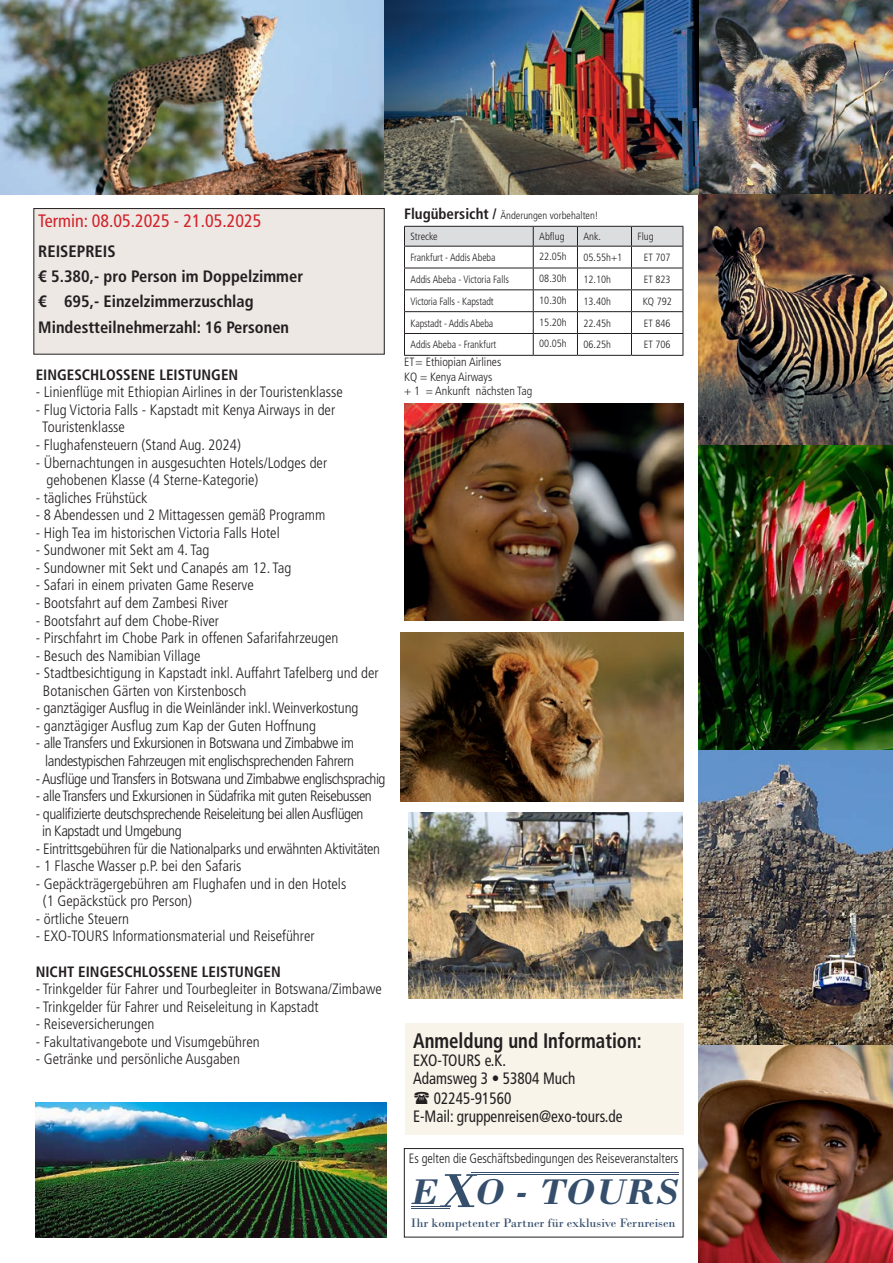
<style>
.page{position:relative;width:893px;height:1263px;background:#fff}
.page>*{position:absolute;margin:0;border:0;box-sizing:border-box;transform-origin:0 0}
.t1{font:italic 700 37.5px "Bodoni";color:#344e6c}
.t2{font:700 condensed 21px "Frutiger LT Std";color:#231f20;scale:.9 1}
.t3{font:condensed 18px "Frutiger LT Std";color:#d1232a}
.t4{font:700 condensed 16.5px/25.5px "Frutiger LT Std";color:#231f20}
.t5{font:condensed 16.5px/18px "Frutiger LT Std";color:#231f20;scale:.92 1}
.t6{font:300 condensed 15px/17.5px "Frutiger LT Std";color:#231f20}
.t7{font:300 condensed 15px/17.5px "Frutiger LT Std";letter-spacing:-.03em;color:#231f20;text-align:right}
.t8{font:300 condensed 15px "Frutiger LT Std";letter-spacing:-.02em;color:#231f20}
.t9{font:700 condensed 15px "Frutiger LT Std";color:#231f20}
.t10{font:300 condensed 13.5px "Frutiger LT Std";color:#231f20;scale:.94 1}
.t11{font:12.9px "Bodoni";color:#344e6c}
.t12{font:300 condensed 12px/14.4px "Frutiger LT Std";color:#231f20}
.t13{font:300 condensed 10.5px "Frutiger LT Std";color:#231f20}
.t14{font:300 condensed 10.5px "Frutiger LT Std";color:#231f20;scale:.95 1}
.s1{font-weight:700;font-size:15px}
.s2{font-size:50.25px}
</style>
<div class="page">
<div style="left:34px;top:208px;width:350px;height:146px;background:#ede8e4"></div>
<img style="left:0;top:0;width:698px;height:195px">
<img style="left:698px;top:0;width:195px;height:1263px">
<svg style="left:404px;top:226px;width:280px;height:129px"></svg>
<hr style="left:404px;top:355px;width:129px;height:1px;background:#231f20">
<hr style="left:533px;top:355px;width:44px;height:1px;background:#231f20">
<hr style="left:577px;top:355px;width:54px;height:1px;background:#231f20">
<hr style="left:631px;top:355px;width:52px;height:1px;background:#231f20">
<img style="left:36px;top:1103px;width:351px;height:134px">
<div style="left:34px;top:208px;width:350px;height:146px;border:1px solid #231f20"></div>
<img style="left:404px;top:403px;width:279px;height:218px">
<div style="left:404px;top:1148px;width:279px;height:89px;border:1px solid #231f20"></div>
<svg style="left:412px;top:1206px;width:28px;height:1px"></svg>
<hr style="left:411px;top:1208px;width:39px;height:1px;background:#344e6c">
<hr style="left:477px;top:1174px;width:201px;height:1px;background:#344e6c">
<hr style="left:471px;top:1172px;width:208px;height:1px;background:#344e6c">
<img style="left:409px;top:813px;width:274px;height:185px">
<img style="left:401px;top:632px;width:282px;height:169px">
<div style="left:405px;top:1024px;width:278px;height:111px;background:#f8f4ea"></div>
<p class="t3" style="left:38px;top:210px;width:225px">Termin: 08.05.2025 - 21.05.2025</p>
<p class="t4" style="left:38px;top:238px;width:266px">REISEPREIS<br>€ 5.380,- pro Person im Doppelzimmer € 695,- Einzelzimmerzuschlag<br>Mindestteilnehmerzahl: 16 Personen</p>
<p class="t9" style="left:36px;top:366px;width:204px">EINGESCHLOSSENE LEISTUNGEN</p>
<p class="t6" style="left:36px;top:384px;width:309px">- Linienflüge mit Ethiopian Airlines in der Touristenklasse</p>
<p class="t6" style="left:42px;top:401px;width:295px;text-indent:-6px">- Flug Victoria Falls - Kapstadt mit Kenya Airways in der<br>Touristenklasse</p>
<p class="t6" style="left:36px;top:436px;width:207px">- Flughafensteuern (Stand Aug. 2024)</p>
<p class="t6" style="left:47px;top:454px;width:282px;text-indent:-11px">- Übernachtungen in ausgesuchten Hotels/Lodges der gehobenen Klasse (4 Sterne-Kategorie)</p>
<p class="t6" style="left:36px;top:489px;width:113px">- tägliches Frühstück</p>
<p class="t6" style="left:36px;top:506px;width:291px">- 8 Abendessen und 2 Mittagessen gemäß Programm</p>
<p class="t6" style="left:36px;top:524px;width:245px">- High Tea im historischen Victoria Falls Hotel</p>
<p class="t6" style="left:36px;top:542px;width:175px">- Sundwoner mit Sekt am 4. Tag</p>
<p class="t6" style="left:36px;top:559px;width:257px">- Sundowner mit Sekt und Canapés am 12. Tag</p>
<p class="t6" style="left:36px;top:577px;width:220px">- Safari in einem privaten Game Reserve</p>
<p class="t6" style="left:36px;top:594px;width:194px">- Bootsfahrt auf dem Zambesi River</p>
<p class="t6" style="left:36px;top:612px;width:185px">- Bootsfahrt auf dem Chobe-River</p>
<p class="t6" style="left:36px;top:629px;width:304px">- Pirschfahrt im Chobe Park in offenen Safarifahrzeugen</p>
<p class="t6" style="left:36px;top:647px;width:166px">- Besuch des Namibian Village</p>
<p class="t6" style="left:43px;top:664px;width:337px;text-indent:-7px">- Stadtbesichtigung in Kapstadt inkl. Auffahrt Tafelberg und der<br>Botanischen Gärten von Kirstenbosch</p>
<p class="t6" style="left:36px;top:699px;width:324px">- ganztägiger Ausflug in die Weinländer inkl. Weinverkostung</p>
<p class="t6" style="left:36px;top:717px;width:282px">- ganztägiger Ausflug zum Kap der Guten Hoffnung</p>
<p class="t7" style="left:36px;top:735px;width:320px">- alle Transfers und Exkursionen in Botswana und Zimbabwe im landestypischen Fahrzeugen mit englischsprechenden Fahrern</p>
<p class="t7" style="left:36px;top:770px;width:351px">- Ausflüge und Transfers in Botswana und Zimbabwe englischsprachig</p>
<p class="t7" style="left:36px;top:787px;width:338px">- alle Transfers und Exkursionen in Südafrika mit guten Reisebussen</p>
<p class="t7" style="left:42px;top:805px;width:323px;text-align:left;text-indent:-6px">- qualifizierte deutschsprechende Reiseleitung bei allen Ausflügen in Kapstadt und Umgebung</p>
<p class="t8" style="left:36px;top:840px;width:346px">- Eintrittsgebühren für die Nationalparks und erwähnten Aktivitäten</p>
<p class="t6" style="left:36px;top:857px;width:207px">- 1 Flasche Wasser p.P. bei den Safaris</p>
<p class="t6" style="left:43px;top:875px;width:305px;text-indent:-7px">- Gepäckträgergebühren am Flughafen und in den Hotels (1 Gepäckstück pro Person)</p>
<p class="t6" style="left:36px;top:910px;width:95px">- örtliche Steuern</p>
<p class="t6" style="left:36px;top:928px;width:280px">- EXO-TOURS Informationsmaterial und Reiseführer</p>
<p class="t9" style="left:36px;top:962px;width:246px">NICHT EINGESCHLOSSENE LEISTUNGEN</p>
<p class="t6" style="left:36px;top:980px;width:348px">- Trinkgelder für Fahrer und Tourbegleiter in Botswana/Zimbawe</p>
<p class="t6" style="left:36px;top:998px;width:284px">- Trinkgelder für Fahrer und Reiseleitung in Kapstadt</p>
<p class="t6" style="left:36px;top:1015px;width:120px">- Reiseversicherungen</p>
<p class="t6" style="left:36px;top:1033px;width:225px">- Fakultativangebote und Visumgebühren</p>
<p class="t6" style="left:36px;top:1050px;width:206px">- Getränke und persönliche Ausgaben</p>
<p class="t13" style="left:404px;top:210px;width:196px"><span class="s1">Flugübersicht /</span> Änderungen vorbehalten!</p>
<p class="t13" style="left:410px;top:231px;width:29px">Strecke</p>
<p class="t13" style="left:539px;top:231px;width:27px">Abflug</p>
<p class="t13" style="left:583px;top:231px;width:19px">Ank.</p>
<p class="t13" style="left:637px;top:231px;width:18px">Flug</p>
<p class="t14" style="left:410px;top:251px;width:91px">Frankfurt - Addis Abeba</p>
<p class="t13" style="left:539px;top:250px;width:29px">22.05h</p>
<p class="t13" style="left:583px;top:251px;width:40px">05.55h+1</p>
<p class="t13" style="left:644px;top:251px;width:28px">ET 707</p>
<p class="t14" style="left:410px;top:273px;width:105px">Addis Abeba - Victoria Falls</p>
<p class="t13" style="left:539px;top:272px;width:29px">08.30h</p>
<p class="t13" style="left:583px;top:273px;width:29px">12.10h</p>
<p class="t13" style="left:644px;top:273px;width:28px">ET 823</p>
<p class="t14" style="left:410px;top:295px;width:89px">Victoria Falls - Kapstadt</p>
<p class="t13" style="left:539px;top:294px;width:29px">10.30h</p>
<p class="t13" style="left:583px;top:295px;width:29px">13.40h</p>
<p class="t13" style="left:643px;top:295px;width:31px">KQ 792</p>
<p class="t14" style="left:410px;top:317px;width:89px">Kapstadt - Addis Abeba</p>
<p class="t13" style="left:539px;top:316px;width:29px">15.20h</p>
<p class="t13" style="left:583px;top:317px;width:29px">22.45h</p>
<p class="t13" style="left:644px;top:317px;width:28px">ET 846</p>
<p class="t14" style="left:410px;top:339px;width:92px">Addis Abeba - Frankfurt</p>
<p class="t13" style="left:539px;top:338px;width:29px">00.05h</p>
<p class="t13" style="left:583px;top:339px;width:29px">06.25h</p>
<p class="t13" style="left:644px;top:339px;width:28px">ET 706</p>
<p class="t12" style="left:404px;top:355px;width:130px">ET= Ethiopian Airlines<br>KQ = Kenya Airways<br>+ 1 = Ankunft nächsten Tag</p>
<h2 class="t2" style="left:413px;top:1028px;width:256px">Anmeldung und Information:</h2>
<p class="t5" style="left:413px;top:1051px;width:178px">EXO-TOURS e.K.<br>Adamsweg 3 • 53804 Much</p>
<p class="t5" style="left:413px;top:1089px;width:229px;text-indent:21px">02245-91560<br>E-Mail: gruppenreisen@exo-tours.de</p>
<p class="t10" style="left:409px;top:1151px;width:288px">Es gelten die Geschäftsbedingungen des Reiseveranstalters</p>
<h1 class="t1" style="left:411px;top:1170px;width:269px">E <span class="s2">X</span>O - TOURS</h1>
<p class="t11" style="left:411px;top:1215px;width:266px">Ihr kompetenter Partner für exklusive Fernreisen</p>
</div>
